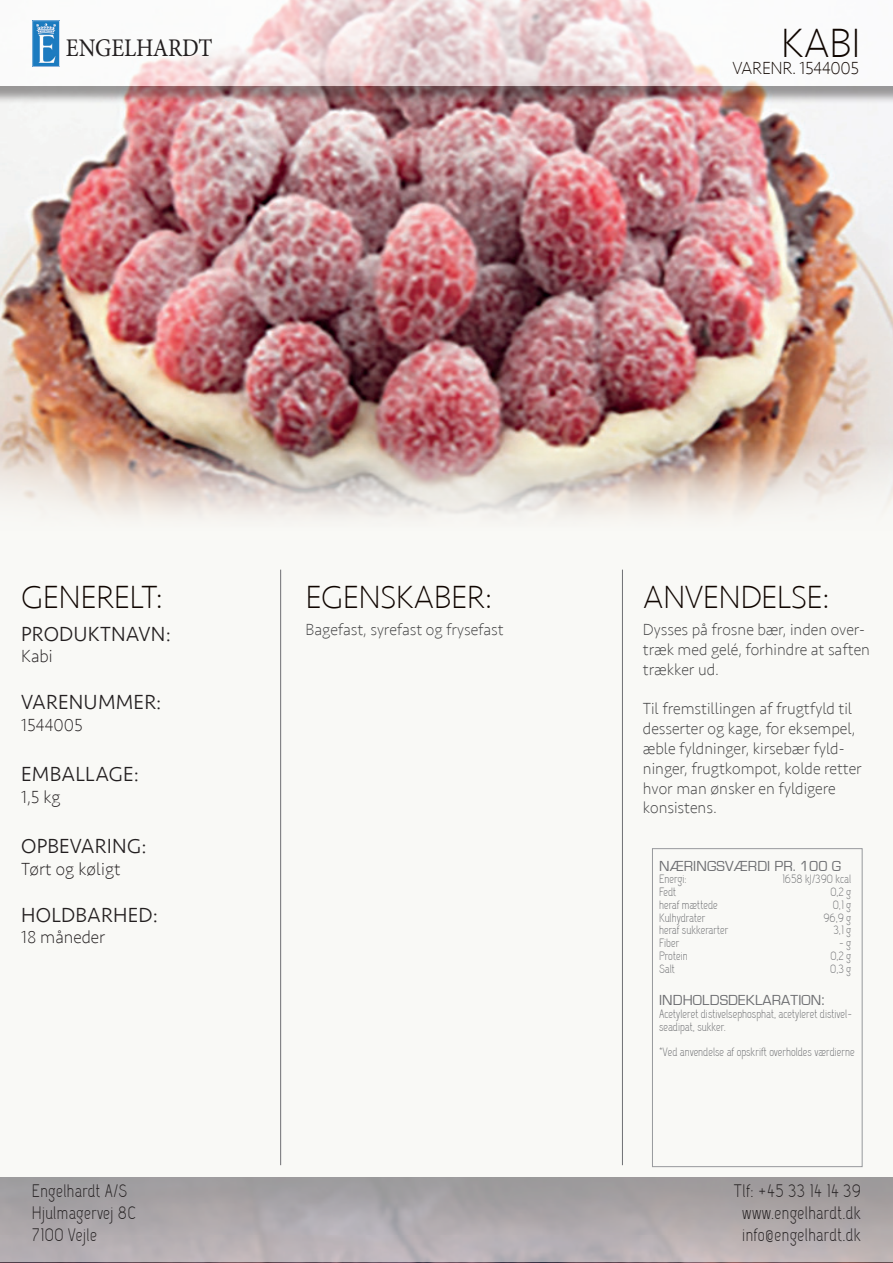
<style>
.page{position:relative;width:893px;height:1263px;background:#fff}
.page>*{position:absolute;margin:0;border:0;box-sizing:border-box;transform-origin:0 0}
.t1{font:200 42px "Seravek";color:#0f0500}
.t2{font:200 33px "Seravek";letter-spacing:-.02em;color:#0f0500}
.t3{font:25.35px "Minion Pro";letter-spacing:-.005em;color:#231f20;scale:.89 1}
.t4{font:300 21px "Seravek";letter-spacing:.01em;color:#231f20}
.t5{font:18px/21.6px "Capsuula";letter-spacing:.02em;color:#231f20}
.t6{font:200 18px "Seravek";color:#231f20}
.t7{font:200 18px "Seravek";letter-spacing:-.02em;color:#0f0500}
.t8{font:200 16.5px/19.8px "Seravek";color:#3e3e3f}
.t9{font:15px "Eurostile";letter-spacing:.01em;color:#6c6d70}
.t10{font:12px/12.8px "Capsuula";color:#6c6d70}
.s1{font-size:16.5px}
</style>
<div class="page">
<div style="left:0;top:1176px;width:893px;height:86px;background:linear-gradient(to bottom,#9b999a,#bfb6ba)"></div>
<div style="left:0;top:410px;width:893px;height:766px;background:#f9f9f6"></div>
<img style="left:0;top:105px;width:893px;height:412px">
<div style="left:0;top:0;width:893px;height:105px;background:#231f20;opacity:.75"></div>
<svg style="left:0;top:0;width:893px;height:86px"></svg>
<div style="left:652px;top:848px;width:210px;height:319px;border:1px solid #97999c"></div>
<hr style="left:280px;top:570px;width:1px;height:595px;background:#6f7073">
<hr style="left:622px;top:570px;width:1px;height:595px;background:#6f7073">
<img style="left:32px;top:20px;width:27px;height:47px">
<h3 class="t3" style="left:66px;top:31px;width:166px">ENGELHARDT</h3>
<h1 class="t1" style="left:781px;top:18px;width:82px">KABI</h1>
<p class="t7" style="left:733px;top:57px;width:128px">VARENR. 1544005</p>
<h2 class="t2" style="left:21px;top:577px;width:143px">GENERELT:</h2>
<p class="t4" style="left:21px;top:621px;width:151px">PRODUKTNAVN:</p>
<p class="t6" style="left:21px;top:646px;width:33px">Kabi</p>
<p class="t4" style="left:21px;top:690px;width:142px">VARENUMMER:</p>
<p class="t6" style="left:21px;top:714px;width:63px">1544005</p>
<p class="t4" style="left:21px;top:762px;width:119px">EMBALLAGE:</p>
<p class="t6" style="left:21px;top:786px;width:40px">1,5 kg</p>
<p class="t4" style="left:21px;top:834px;width:127px">OPBEVARING:</p>
<p class="t6" style="left:21px;top:858px;width:101px">Tørt og køligt</p>
<p class="t4" style="left:21px;top:902px;width:138px">HOLDBARHED:</p>
<p class="t6" style="left:21px;top:926px;width:85px">18 måneder</p>
<h2 class="t2" style="left:305px;top:577px;width:188px">EGENSKABER:</h2>
<p class="t8" style="left:305px;top:620px;width:200px">Bagefast, syrefast og frysefast</p>
<h2 class="t2" style="left:643px;top:577px;width:189px">ANVENDELSE:</h2>
<p class="t8" style="left:643px;top:620px;width:229px">Dysses på frosne bær, inden over&shy;træk med gelé, forhindre at saften trækker ud.</p>
<p class="t8" style="left:643px;top:699px;width:220px">Til fremstillingen af frugtfyld til desserter og kage, for eksempel, æble fyldninger, kirsebær fyld&shy;ninger, frugtkompot, kolde retter hvor man ønsker en fyldigere konsistens.</p>
<p class="t9" style="left:659px;top:858px;width:184px">NÆRINGSVÆRDI PR. 100 G</p>
<p class="t10" style="left:659px;top:874px;width:29px">Energi:</p>
<p class="t10" style="left:782px;top:874px;width:71px">1658 kJ/390 kcal</p>
<p class="t10" style="left:659px;top:887px;width:19px">Fedt</p>
<p class="t10" style="left:830px;top:887px;width:22px">0,2 g</p>
<p class="t10" style="left:659px;top:899px;width:60px">heraf mættede</p>
<p class="t10" style="left:833px;top:899px;width:20px">0,1 g</p>
<p class="t10" style="left:659px;top:912px;width:48px">Kulhydrater</p>
<p class="t10" style="left:823px;top:912px;width:29px">96,9 g</p>
<p class="t10" style="left:659px;top:925px;width:71px">heraf sukkerarter</p>
<p class="t10" style="left:833px;top:925px;width:19px">3,1 g</p>
<p class="t10" style="left:659px;top:938px;width:22px">Fiber</p>
<p class="t10" style="left:839px;top:938px;width:14px">- g</p>
<p class="t10" style="left:659px;top:950px;width:30px">Protein</p>
<p class="t10" style="left:830px;top:950px;width:22px">0,2 g</p>
<p class="t10" style="left:659px;top:963px;width:17px">Salt</p>
<p class="t10" style="left:830px;top:963px;width:23px">0,3 g</p>
<p class="t9" style="left:659px;top:992px;width:167px">INDHOLDSDEKLARATION<span class="s1">:</span></p>
<p class="t10" style="left:659px;top:1008px;width:194px">Acetyleret distivelsephosphat, acetyleret distivel&shy;seadipat, sukker.</p>
<p class="t10" style="left:659px;top:1047px;width:197px">*Ved anvendelse af opskrift overholdes værdierne</p>
<p class="t5" style="left:32px;top:1182px;width:106px">Engelhardt A/S<br>Hjulmagervej 8C<br>7100 Vejle</p>
<p class="t5" style="left:734px;top:1182px;width:129px;text-align:center">Tlf: +45 33 14 14 39 www.engelhardt.dk info@engelhardt.dk</p>
</div>
